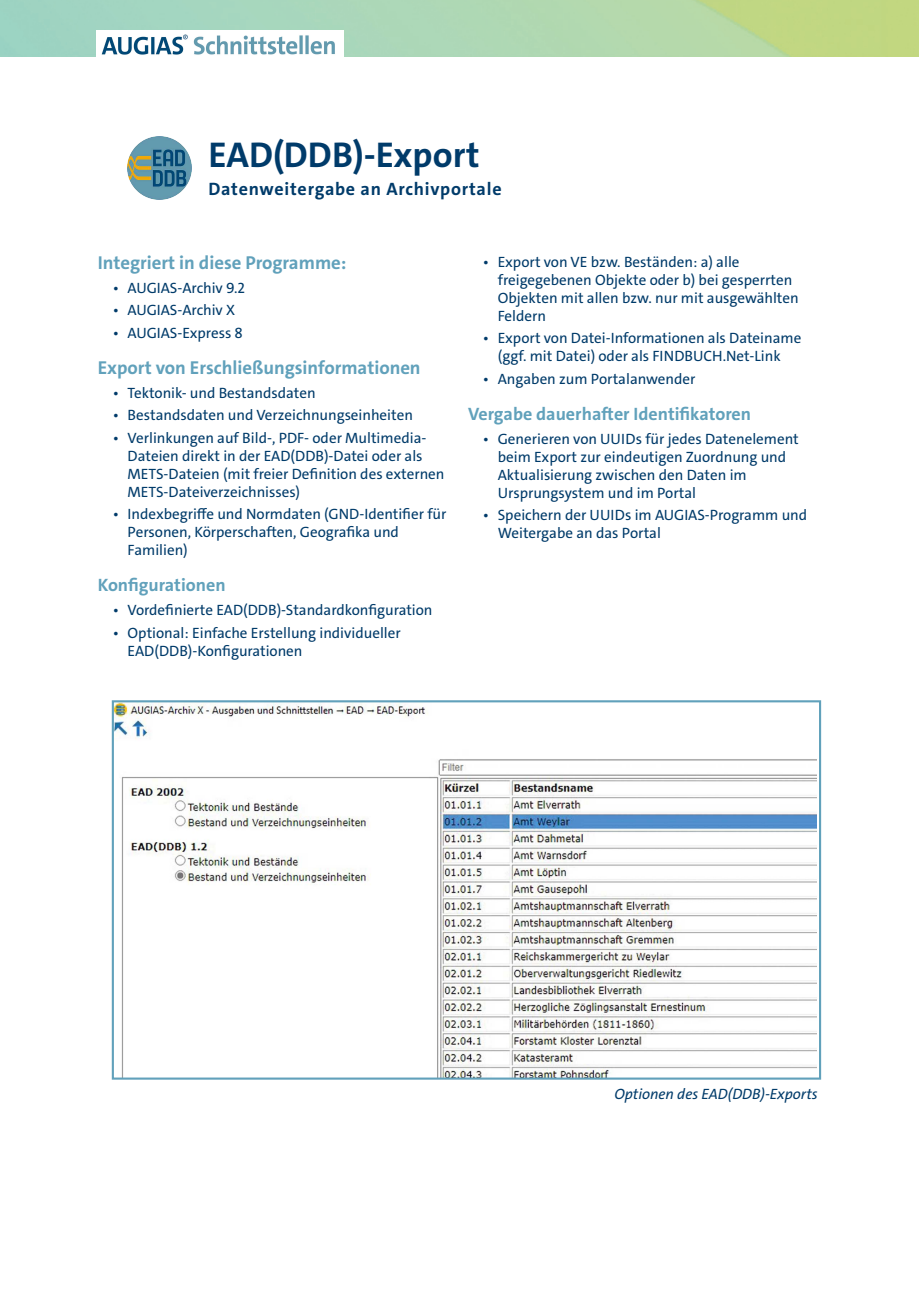
<style>
.page{position:relative;width:919px;height:1289px;background:#fff}
.page>*{position:absolute;margin:0;border:0;box-sizing:border-box;transform-origin:0 0}
.t1{font:700 36px "The Sans C4 s";color:#003b6a}
.t2{font:700 18.75px "The Sans C4 s";color:#61a1bb}
.t3{font:700 18px "The Sans C4 s";color:#61a1bb}
.t4{font:700 18px "The Sans C4 s";letter-spacing:.04em;color:#003b6a}
.t5{font:15px/18px "The Sans C4 s";color:#003b6a}
.t6{font:italic 15px "The Sans C4 s";letter-spacing:-.005em;color:#003b6a}
</style>
<div class="page">
<img style="left:128px;top:136px;width:63px;height:64px">
<img style="left:115px;top:703px;width:701px;height:373px">
<div style="left:112px;top:700px;width:709px;height:379px;border:2px solid #61a1bb"></div>
<img style="left:102px;top:34px;width:233px;height:21px">
<h1 class="t1" style="left:208px;top:131px;width:272px">EAD(DDB)-Export</h1>
<p class="t4" style="left:208px;top:178px;width:294px">Datenweitergabe an Archivportale</p>
<p class="t2" style="left:98px;top:250px;width:250px">Integriert in diese Programme:</p>
<p class="t5" style="left:113px;top:279px;width:134px">• AUGIAS-Archiv 9.2</p>
<p class="t5" style="left:113px;top:301px;width:124px">• AUGIAS-Archiv X</p>
<p class="t5" style="left:113px;top:324px;width:132px">• AUGIAS-Express 8</p>
<p class="t2" style="left:98px;top:355px;width:324px">Export von Erschließungsinformationen</p>
<p class="t5" style="left:113px;top:384px;width:204px">• Tektonik- und Bestandsdaten</p>
<p class="t5" style="left:113px;top:406px;width:302px">• Bestandsdaten und Verzeichnungseinheiten</p>
<p class="t5" style="left:128px;top:429px;width:318px;text-indent:-15px">• Verlinkungen auf Bild-, PDF- oder Multimedia-Dateien direkt in der EAD(DDB)-Datei oder als METS-Dateien (mit freier Definition des externen METS-Dateiverzeichnisses)</p>
<p class="t5" style="left:128px;top:505px;width:320px;text-indent:-15px">• Indexbegriffe und Normdaten (GND-Identifier für<br>Personen, Körperschaften, Geografika und<br>Familien)</p>
<p class="t3" style="left:98px;top:573px;width:129px">Konfigurationen</p>
<p class="t5" style="left:113px;top:601px;width:321px">• Vordefinierte EAD(DDB)-Standardkonfiguration</p>
<p class="t5" style="left:128px;top:624px;width:275px;text-indent:-15px">• Optional: Einfache Erstellung individueller<br>EAD(DDB)-Konfigurationen</p>
<p class="t5" style="left:497px;top:253px;width:302px;text-indent:-15px">• Export von VE bzw. Beständen: a) alle freigegebenen Objekte oder b) bei gesperrten Objekten mit allen bzw. nur mit ausgewählten Feldern</p>
<p class="t5" style="left:483px;top:329px;width:320px;text-align:center">• Export von Datei-Informationen als Dateiname (ggf. mit Datei) oder als FINDBUCH.Net-Link</p>
<p class="t5" style="left:483px;top:370px;width:214px">• Angaben zum Portalanwender</p>
<p class="t3" style="left:468px;top:402px;width:285px">Vergabe dauerhafter Identifikatoren</p>
<p class="t5" style="left:497px;top:430px;width:302px;text-indent:-15px">• Generieren von UUIDs für jedes Datenelement beim Export zur eindeutigen Zuordnung und Aktualisierung zwischen den Daten im Ursprungsystem und im Portal</p>
<p class="t5" style="left:497px;top:506px;width:311px;text-indent:-15px">• Speichern der UUIDs im AUGIAS-Programm und<br>Weitergabe an das Portal</p>
<p class="t6" style="left:614px;top:1084px;width:204px">Optionen des EAD(DDB)-Exports</p>
</div>
